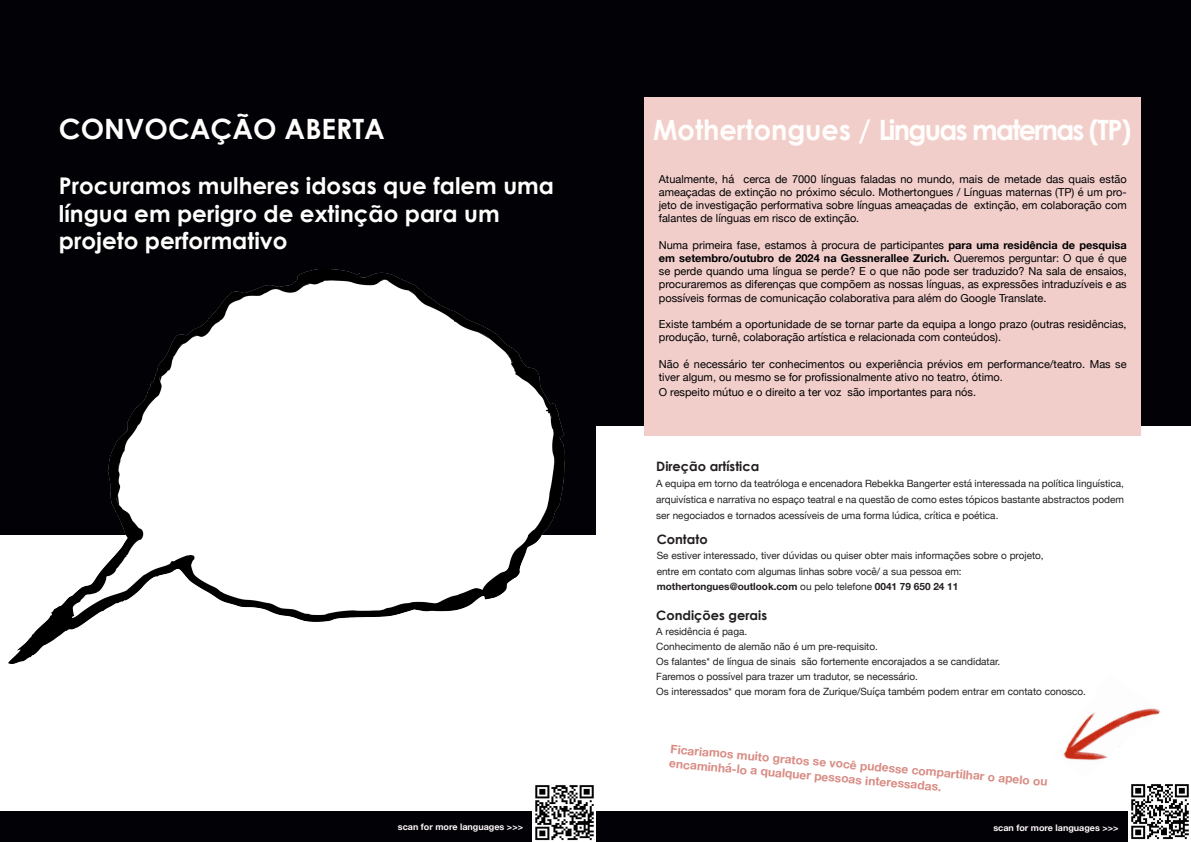
<style>
.page{position:relative;width:1191px;height:842px;background:#fff}
.page>*{position:absolute;margin:0;border:0;box-sizing:border-box;transform-origin:0 0}
.t1{font:700 28px "Century Gothic";letter-spacing:-.06em;color:#fffefc}
.t2{font:700 28px "Century Gothic";color:#fffefc}
.t3{font:700 23px/27.6px "Century Gothic";color:#fffefc}
.t4{font:700 13px "Century Gothic";color:#231f20}
.t5{font:700 12px "Helvetica Neue";color:#d98d85}
.t6{font:11px/13.2px "Helvetica Neue";color:#000001;text-align:justify}
.Absatzformat_1{font:10px/16px "Helvetica Neue";color:#231f20;text-align:justify}
.t7{font:700 10px "Helvetica Neue";color:#231f20}
.t8{font:700 9px "Helvetica Neue";color:#fef6f9}
.s1{font-weight:700}
.s2{font-weight:400}
</style>
<div class="page">
<div style="left:595px;top:0;width:596px;height:426px;background:#010106"></div>
<div style="left:0;top:0;width:595px;height:535px;background:#010106"></div>
<img style="left:1063px;top:708px;width:97px;height:52px">
<svg style="left:1072px;top:724px;width:88px;height:37px"></svg>
<div style="left:595px;top:811px;width:596px;height:31px;background:#010106"></div>
<div style="left:0;top:811px;width:595px;height:31px;background:#010106"></div>
<div style="left:644px;top:97px;width:496px;height:339px;background:#f2cecb"></div>
<img style="left:9px;top:269px;width:555px;height:395px">
<img style="left:532px;top:785px;width:63px;height:57px">
<img style="left:1128px;top:784px;width:63px;height:58px">
<p class="t2" style="left:59px;top:108px;width:327px">CONVOCAÇÃO ABERTA</p>
<p class="t3" style="left:59px;top:171px;width:496px">Procuramos mulheres idosas que falem uma língua em perigro de extinção para um</p>
<p class="t3" style="left:59px;top:226px;width:230px">projeto performativo</p>
<p class="t1" style="left:653px;top:108px;width:480px">Mothertongues / Linguas maternas (TP)</p>
<p class="t6" style="left:659px;top:173px;width:469px">Atualmente, há cerca de 7000 línguas faladas no mundo, mais de metade das quais estão ameaçadas de extinção no próximo século. Mothertongues / Línguas maternas (TP) é um pro&shy;jeto de investigação performativa sobre línguas ameaçadas de extinção, em colaboração com falantes de línguas em risco de extinção.</p>
<p class="t6" style="left:659px;top:239px;width:469px">Numa primeira fase, estamos à procura de participantes <span class="s1">para uma residência de pesquisa em setembro/outubro de 2024 na Gessnerallee Zurich.</span> Queremos perguntar: O que é que se perde quando uma língua se perde? E o que não pode ser traduzido? Na sala de ensaios, procuraremos as diferenças que compõem as nossas línguas, as expressões intraduzíveis e as possíveis formas de comunicação colaborativa para além do Google Translate.</p>
<p class="t6" style="left:659px;top:318px;width:469px">Existe também a oportunidade de se tornar parte da equipa a longo prazo (outras residências, produção, turnê, colaboração artística e relacionada com conteúdos).</p>
<p class="t6" style="left:659px;top:358px;width:469px">Não é necessário ter conhecimentos ou experiência prévios em performance/teatro. Mas se tiver algum, ou mesmo se for profissionalmente ativo no teatro, ótimo.</p>
<p class="t6" style="left:659px;top:386px;width:319px">O respeito mútuo e o direito a ter voz são importantes para nós.</p>
<p class="t4" style="left:656px;top:456px;width:104px">Direção artística</p>
<p class="Absatzformat_1" style="left:656px;top:476px;width:469px">A equipa em torno da teatróloga e encenadora Rebekka Bangerter está interessada na política linguística, arquivística e narrativa no espaço teatral e na questão de como estes tópicos bastante abstractos podem ser negociados e tornados acessíveis de uma forma lúdica, crítica e poética.</p>
<p class="t4" style="left:656px;top:530px;width:52px">Contato</p>
<p class="Absatzformat_1" style="left:656px;top:549px;width:388px;line-height:15px">Se estiver interessado, tiver dúvidas ou quiser obter mais informações sobre o projeto, entre em contato com algumas linhas sobre você/ a sua pessoa em:</p>
<p class="t7" style="left:656px;top:578px;width:303px">mothertongues@outlook.com <span class="s2">ou pelo telefone</span> 0041 79 650 24 11</p>
<p class="t4" style="left:656px;top:605px;width:112px">Condições gerais</p>
<p class="Absatzformat_1" style="left:656px;top:624px;width:92px">A residência é paga.</p>
<p class="Absatzformat_1" style="left:656px;top:639px;width:223px">Conhecimento de alemão não é um pre-requisito.</p>
<p class="Absatzformat_1" style="left:656px;top:654px;width:345px">Os falantes* de língua de sinais são fortemente encorajados a se candidatar.</p>
<p class="Absatzformat_1" style="left:656px;top:669px;width:263px">Faremos o possível para trazer um tradutor, se necessário.</p>
<p class="Absatzformat_1" style="left:656px;top:684px;width:431px">Os interessados* que moram fora de Zurique/Suíça também podem entrar em contato conosco.</p>
<p class="t5" style="left:671px;top:739px;width:380px;rotate:5deg">Ficariamos muito gratos se você pudesse compartilhar o apelo ou</p>
<p class="t5" style="left:670px;top:754px;width:275px;rotate:5deg">encaminhá-lo a qualquer pessoas interessadas.</p>
<p class="t8" style="left:398px;top:820px;width:127px">scan for more languages &gt;&gt;&gt;</p>
<p class="t8" style="left:993px;top:820px;width:127px">scan for more languages &gt;&gt;&gt;</p>
</div>
